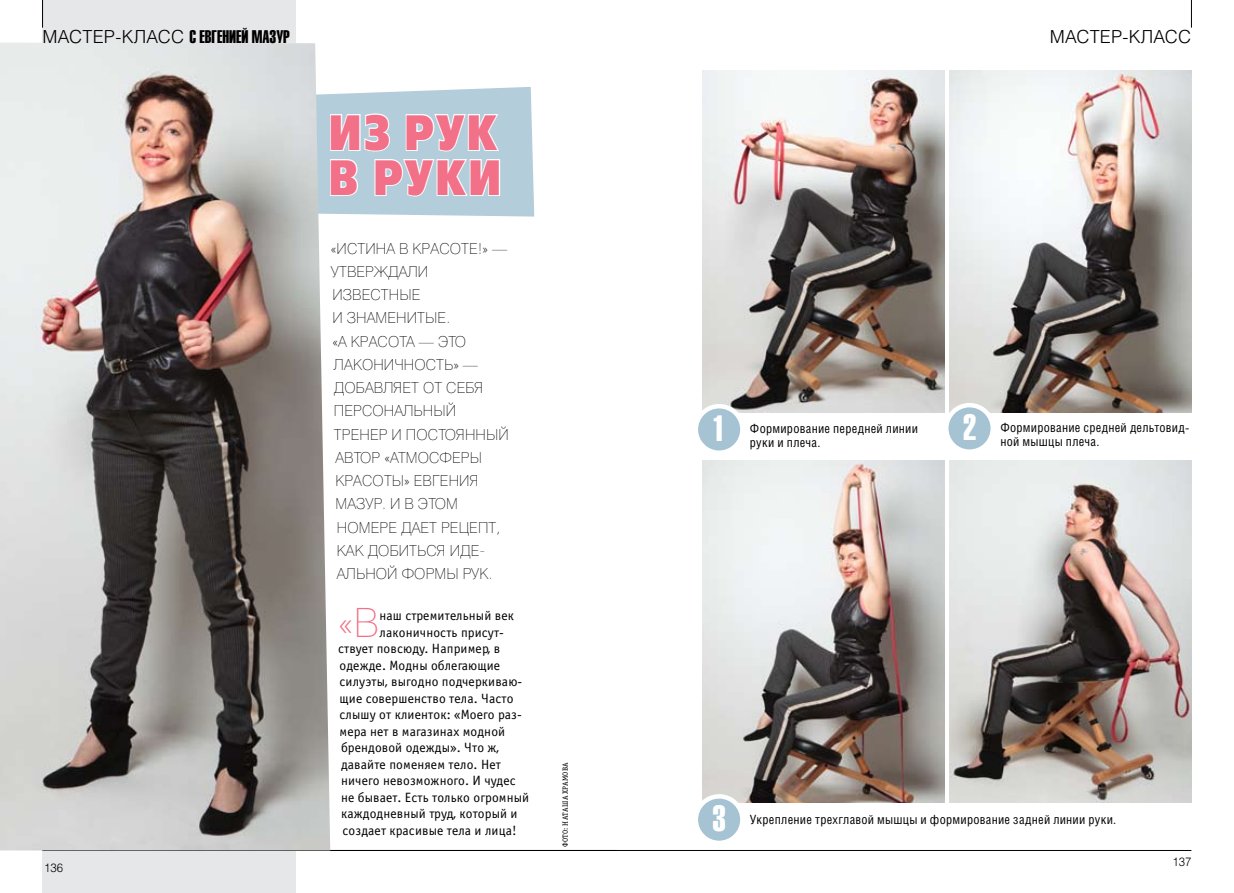
<style>
.page{position:relative;width:1234px;height:893px;background:#fff}
.page>*{position:absolute;margin:0;border:0;box-sizing:border-box;transform-origin:0 0}
.t1{font:800 49.5px/45px "Free Set";letter-spacing:.08em;color:#f27088;scale:.75 1}
.t2{font:100 40.05px "Helios";color:#f27088}
.t3{font:36px "Helios Extra Compressed";color:#fff}
.t4{font:18px "Helios Extra Compressed";color:#000}
.t5{font:300 18px "Helios";letter-spacing:.01em;color:#000}
.t6{font:100 15px "Helios";letter-spacing:.01em;color:#000}
.t7{font:13.5px "Officina Sans Book ITC";letter-spacing:.01em;color:#000}
.t8{font:12.75px/13.5px "Helios Cond";letter-spacing:.02em;color:#000}
.t9{font:300 12px "Helios";color:#000;scale:.95 1}
.t10{font:7.5px "Officina Serif Book ITC";letter-spacing:.035em;color:#000}
.s1{font-family:"Helios";font-weight:300}
</style>
<div class="page">
<div style="left:43px;top:850px;width:253px;height:43px;background:#e6e7e8"></div>
<svg style="left:330px;top:87px;width:204px;height:130px"></svg>
<hr style="left:617px;top:850px;width:574px;height:1px;background:#000">
<svg style="left:1190px;top:0;width:1px;height:27px"></svg>
<div style="left:43px;top:0;width:253px;height:43px;background:#e6e7e8"></div>
<svg style="left:42px;top:0;width:1px;height:28px"></svg>
<hr style="left:43px;top:850px;width:574px;height:1px;background:#000">
<img style="left:0;top:43px;width:330px;height:807px">
<img style="left:702px;top:70px;width:242px;height:343px">
<img style="left:702px;top:460px;width:242px;height:343px">
<img style="left:949px;top:70px;width:242px;height:342px">
<img style="left:949px;top:460px;width:242px;height:342px">
<div style="left:695px;top:406px;width:47px;height:47px;background:#a5c3d2;border-radius:50%"></div>
<div style="left:693px;top:404px;width:51px;height:51px;border:4px solid #fff;border-radius:50%"></div>
<div style="left:695px;top:796px;width:47px;height:47px;background:#a5c3d2;border-radius:50%"></div>
<div style="left:693px;top:794px;width:51px;height:51px;border:4px solid #fff;border-radius:50%"></div>
<div style="left:946px;top:405px;width:46px;height:47px;background:#a5c3d2;border-radius:50%"></div>
<div style="left:943px;top:403px;width:51px;height:51px;border:4px solid #fff;border-radius:50%"></div>
<h3 class="t4" style="left:43px;top:26px;width:249px"><span class="s1">Мастер-класс</span> с Евгенией Мазур</h3>
<p class="t9" style="left:44px;top:854px;width:22px">136</p>
<p class="t9" style="left:44px;top:860px;width:22px">136</p>
<h1 class="t1" style="left:329px;top:112px;width:225px">Из рук в руки</h1>
<p class="t6" style="left:331px;top:239px;width:178px">«Исти на в красоте!» —</p>
<p class="t6" style="left:331px;top:262px;width:96px">утверждали</p>
<p class="t6" style="left:332px;top:286px;width:89px">известные</p>
<p class="t6" style="left:332px;top:309px;width:119px">и знаменитые.</p>
<p class="t6" style="left:332px;top:332px;width:135px">«А красота — это</p>
<p class="t6" style="left:334px;top:355px;width:146px">лакони чность» —</p>
<p class="t6" style="left:334px;top:379px;width:151px">добавляет от себя</p>
<p class="t6" style="left:334px;top:402px;width:124px">персональный</p>
<p class="t6" style="left:334px;top:425px;width:176px">тренер и постоянный</p>
<p class="t6" style="left:335px;top:448px;width:148px">автор «Атмосферы</p>
<p class="t6" style="left:335px;top:472px;width:144px">красоты» Евгения</p>
<p class="t6" style="left:335px;top:495px;width:124px">Мазур. И в этом</p>
<p class="t6" style="left:337px;top:518px;width:165px">номере дает рецепт,</p>
<p class="t6" style="left:337px;top:541px;width:150px">как добиться иде-</p>
<p class="t6" style="left:337px;top:565px;width:157px">альной формы рук.</p>
<h2 class="t2" style="left:338px;top:598px;width:42px">«В</h2>
<p class="t7" style="left:379px;top:608px;width:136px">наш стремительный век</p>
<p class="t7" style="left:379px;top:624px;width:126px">лаконичность присут-</p>
<p class="t7" style="left:338px;top:641px;width:163px">ствует повсюду. Например, в</p>
<p class="t7" style="left:339px;top:657px;width:162px">одежде. Модны облегающие</p>
<p class="t7" style="left:339px;top:674px;width:184px">силуэты, выгодно подчеркиваю-</p>
<p class="t7" style="left:339px;top:690px;width:175px">щие совершенство тела. Часто</p>
<p class="t7" style="left:339px;top:707px;width:184px">слышу от клиенток: «Моего раз-</p>
<p class="t7" style="left:339px;top:723px;width:167px">мера нет в магазинах модной</p>
<p class="t7" style="left:341px;top:740px;width:159px">брендовой одежды». Что ж,</p>
<p class="t7" style="left:341px;top:756px;width:161px">давайте поменяем тело. Нет</p>
<p class="t7" style="left:341px;top:773px;width:176px">ничего невозможного. И чудес</p>
<p class="t7" style="left:341px;top:789px;width:190px">не бывает. Есть только огромный</p>
<p class="t7" style="left:341px;top:806px;width:178px">каждодневный труд, который и</p>
<p class="t7" style="left:342px;top:822px;width:175px">создает красивые тела и лица!</p>
<p class="t10" style="left:561px;top:847px;width:86px;rotate:-90deg">ФОТО: НАТАША ХРАМОВА</p>
<h3 class="t5" style="left:1049px;top:26px;width:143px">Мастер-класс</h3>
<h3 class="t3" style="left:712px;top:408px;width:15px">1</h3>
<p class="t8" style="left:749px;top:422px;width:170px">Формирование передней линии руки и плеча.</p>
<h3 class="t3" style="left:962px;top:407px;width:15px">2</h3>
<p class="t8" style="left:1000px;top:421px;width:190px">Формирование средней дельтовид-</p>
<p class="t8" style="left:1000px;top:434px;width:100px">ной мышцы плеча.</p>
<h3 class="t3" style="left:712px;top:798px;width:15px">3</h3>
<p class="t8" style="left:749px;top:812px;width:367px">Укрепление трехглавой мышцы и формирование задней линии руки.</p>
<p class="t9" style="left:1172px;top:854px;width:22px">137</p>
</div>
